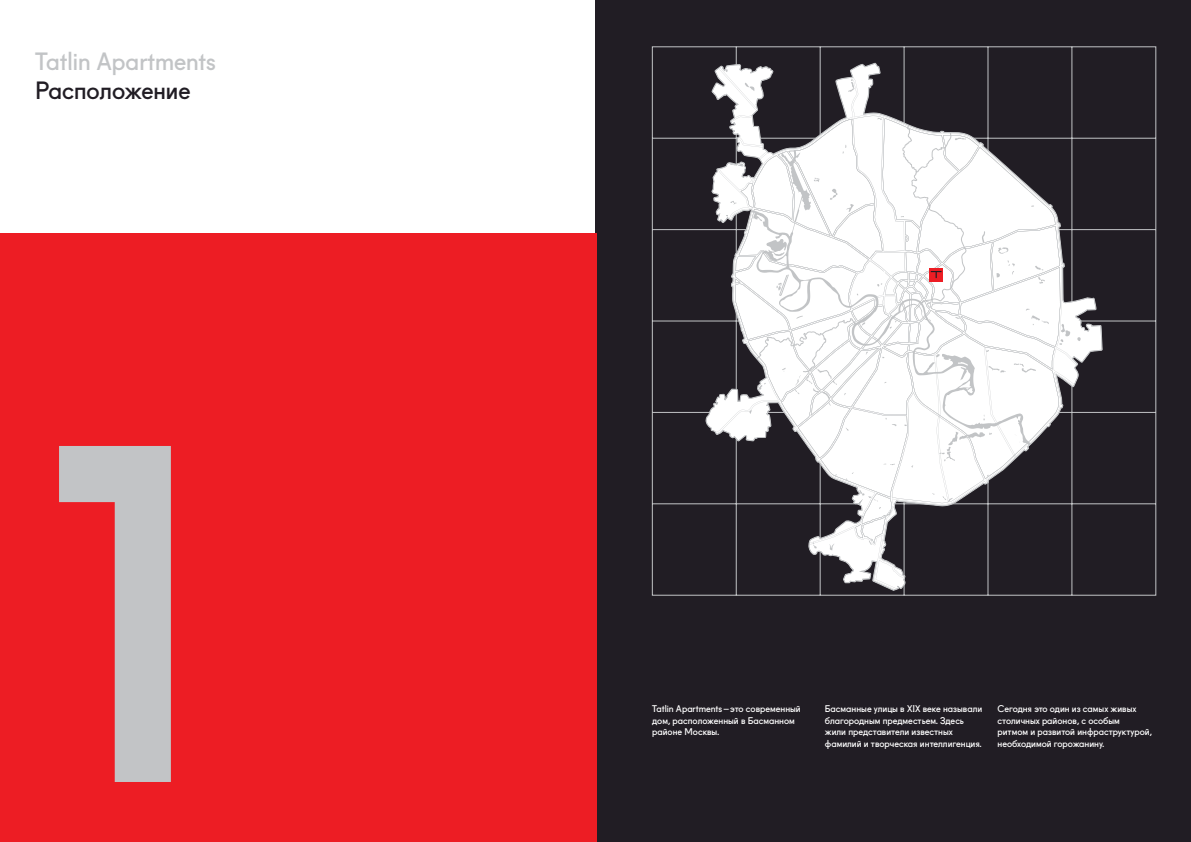
<style>
.page{position:relative;width:1191px;height:842px;background:#fff}
.page>*{position:absolute;margin:0;border:0;box-sizing:border-box;transform-origin:0 0}
.t1{font:480px "Tatlin";color:#c2c4c6}
.t2{font:24px "Fugue";color:#c2c4c6}
.t3{font:24px "Fugue";color:#211d24}
.t4{font:9.3px/11.7px "Fugue";color:#fff}
</style>
<div class="page">
<div style="left:595px;top:0;width:596px;height:842px;background:#211d24"></div>
<svg style="left:652px;top:47px;width:504px;height:548px"></svg>
<svg style="left:705px;top:63px;width:397px;height:528px"></svg>
<div style="left:0;top:233px;width:596px;height:609px;background:#ed1d24"></div>
<div style="left:929px;top:268px;width:14px;height:13px;background:#ed1d24"></div>
<svg style="left:930px;top:271px;width:11px;height:7px"></svg>
<h2 class="t2" style="left:35px;top:42px;width:182px">Tatlin Apartments</h2>
<h2 class="t3" style="left:35px;top:71px;width:157px">Расположение</h2>
<h1 class="t1" style="left:35px;top:356px;width:161px">1</h1>
<p class="t4" style="left:652px;top:702px;width:150px">Tatlin Apartments–это современный дом, расположенный в Басманном районе Москвы.</p>
<p class="t4" style="left:825px;top:702px;width:159px">Басманные улицы в XIX веке называли благородным предместьем. Здесь жили представители известных фамилий и творческая интеллигенция.</p>
<p class="t4" style="left:997px;top:702px;width:156px">Сегодня это один из самых живых столичных районов, с особым ритмом и развитой инфраструктурой, необходимой горожанину.</p>
</div>
